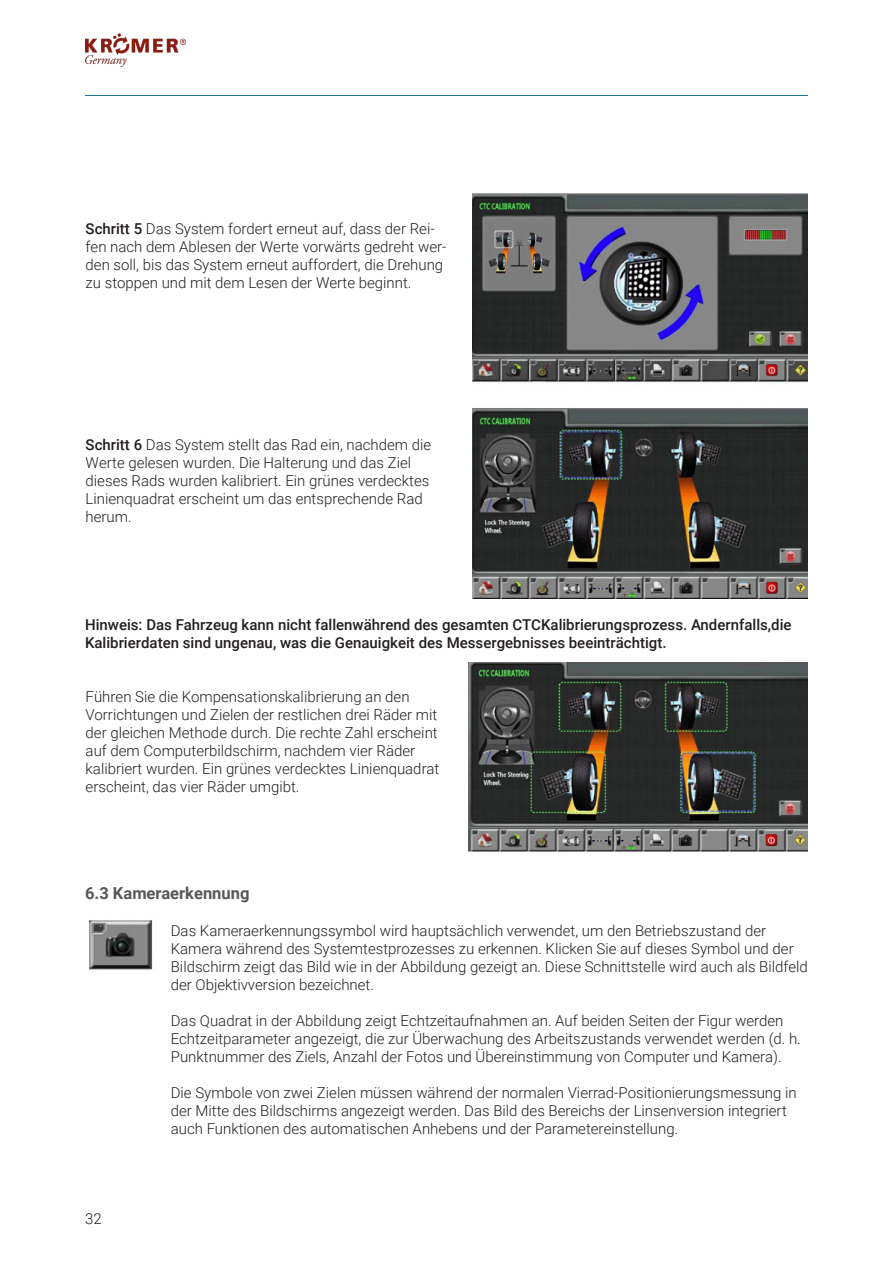
<style>
.page{position:relative;width:893px;height:1263px;background:#fff}
.page>*{position:absolute;margin:0;border:0;box-sizing:border-box;transform-origin:0 0}
.t1{font:700 16.5px "Roboto";color:#57585a}
.t2{font:300 15px/18px "Roboto";color:#231f20}
.t3{font:500 15px/18px "Roboto";color:#231f20}
.s1{font-weight:500}
</style>
<div class="page">
<img style="left:86px;top:33px;width:100px;height:33px">
<hr style="left:85px;top:95px;width:723px;height:1px;background:#16749b">
<img style="left:472px;top:194px;width:336px;height:404px">
<img style="left:468px;top:662px;width:340px;height:190px">
<img style="left:89px;top:920px;width:64px;height:50px">
<p class="t2" style="left:86px;top:219px;width:362px"><span class="s1">Schritt 5</span> Das System fordert erneut auf, dass der Rei&shy;fen nach dem Ablesen der Werte vorwärts gedreht wer&shy;den soll, bis das System erneut auffordert, die Drehung zu stoppen und mit dem Lesen der Werte beginnt.</p>
<p class="t2" style="left:86px;top:435px;width:347px"><span class="s1">Schritt 6</span> Das System stellt das Rad ein, nachdem die Werte gelesen wurden. Die Halterung und das Ziel dieses Rads wurden kalibriert. Ein grünes verdecktes Linienquadrat erscheint um das entsprechende Rad herum.</p>
<p class="t3" style="left:85px;top:615px;width:708px">Hinweis: Das Fahrzeug kann nicht fallenwährend des gesamten CTCKalibrierungsprozess. Andernfalls,die<br>Kalibrierdaten sind ungenau, was die Genauigkeit des Messergebnisses beeinträchtigt.</p>
<p class="t2" style="left:86px;top:687px;width:355px">Führen Sie die Kompensationskalibrierung an den Vorrichtungen und Zielen der restlichen drei Räder mit der gleichen Methode durch. Die rechte Zahl erscheint auf dem Computerbildschirm, nachdem vier Räder kalibriert wurden. Ein grünes verdecktes Linienquadrat erscheint, das vier Räder umgibt.</p>
<p class="t1" style="left:85px;top:882px;width:166px">6.3 Kameraerkennung</p>
<p class="t2" style="left:85px;top:1209px;width:18px">32</p>
<p class="t2" style="left:171px;top:921px;width:639px">Das Kameraerkennungssymbol wird hauptsächlich verwendet, um den Betriebszustand der Kamera während des Systemtestprozesses zu erkennen. Klicken Sie auf dieses Symbol und der Bildschirm zeigt das Bild wie in der Abbildung gezeigt an. Diese Schnittstelle wird auch als Bildfeld der Objektivversion bezeichnet.</p>
<p class="t2" style="left:171px;top:1011px;width:632px">Das Quadrat in der Abbildung zeigt Echtzeitaufnahmen an. Auf beiden Seiten der Figur werden<br>Echtzeitparameter angezeigt, die zur Überwachung des Arbeitszustands verwendet werden (d. h.<br>Punktnummer des Ziels, Anzahl der Fotos und Übereinstimmung von Computer und Kamera).</p>
<p class="t2" style="left:171px;top:1083px;width:627px">Die Symbole von zwei Zielen müssen während der normalen Vierrad-Positionierungsmessung in der Mitte des Bildschirms angezeigt werden. Das Bild des Bereichs der Linsenversion integriert auch Funktionen des automatischen Anhebens und der Parametereinstellung.</p>
</div>
